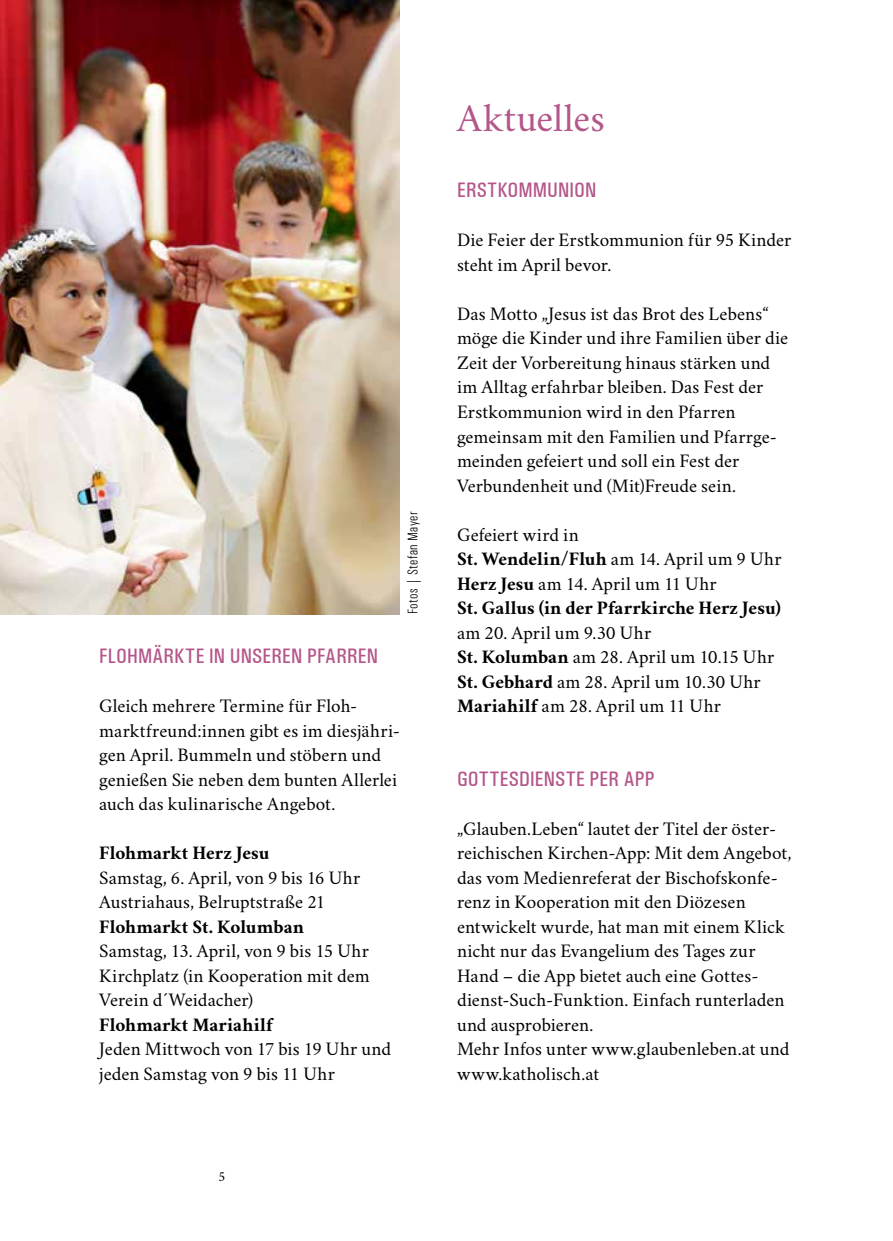
<style>
.page{position:relative;width:893px;height:1241px;background:#fff}
.page>*{position:absolute;margin:0;border:0;box-sizing:border-box;transform-origin:0 0}
.t1{font:40.25px "Crimson";letter-spacing:.005em;color:#b45689}
.t2{font:500 condensed 21px "Univers";letter-spacing:.01em;color:#b45689}
.t3{font:19.25px/24.5px "Crimson";color:#000}
.t4{font:700 19.25px/24.5px "Crimson";letter-spacing:.005em;color:#000}
.t5{font:19.25px/24.5px "Crimson";letter-spacing:.02em;color:#000}
.t6{font:300 condensed 14px "Univers";letter-spacing:.03em;color:#000}
.t7{font:14px "Crimson";color:#000}
.s1{font-weight:400}
.s2{font-weight:700}
</style>
<div class="page">
<img style="left:0;top:0;width:399px;height:614px">
<p class="t6" style="left:405px;top:614px;width:104px;rotate:-90deg">Fotos | Stefan Mayer</p>
<p class="t2" style="left:99px;top:643px;width:280px">FLOHMÄRKTE IN UNSEREN PFARREN</p>
<p class="t3" style="left:99px;top:691px;width:302px">Gleich mehrere Termine für Floh&shy;marktfreund:innen gibt es im diesjähri&shy;gen April. Bummeln und stöbern und genießen Sie neben dem bunten Allerlei auch das kulinarische Angebot.</p>
<p class="t4" style="left:99px;top:840px;width:172px">Flohmarkt Herz Jesu</p>
<p class="t3" style="left:99px;top:862px;width:262px">Samstag, 6. April, von 9 bis 16 Uhr<br>Austriahaus, Belruptstraße 21</p>
<p class="t4" style="left:99px;top:914px;width:206px">Flohmarkt St. Kolumban</p>
<p class="t3" style="left:99px;top:936px;width:272px;text-align:justify">Samstag, 13. April, von 9 bis 15 Uhr Kirchplatz (in Kooperation mit dem Verein d´Weidacher)</p>
<p class="t4" style="left:99px;top:1012px;width:175px">Flohmarkt Mariahilf</p>
<p class="t3" style="left:99px;top:1034px;width:293px">Jeden Mittwoch von 17 bis 19 Uhr und jeden Samstag von 9 bis 11 Uhr</p>
<p class="t7" style="left:218px;top:1164px;width:8px">5</p>
<h1 class="t1" style="left:457px;top:86px;width:149px">Aktuelles</h1>
<p class="t2" style="left:457px;top:178px;width:141px">ERSTKOMMUNION</p>
<p class="t3" style="left:457px;top:225px;width:336px">Die Feier der Erstkommunion für 95 Kinder steht im April bevor.</p>
<p class="t3" style="left:457px;top:299px;width:333px">Das Motto „Jesus ist das Brot des Lebens“ möge die Kinder und ihre Familien über die Zeit der Vorbereitung hinaus stärken und im Alltag erfahrbar bleiben. Das Fest der Erstkommunion wird in den Pfarren gemeinsam mit den Familien und Pfarrge&shy;meinden gefeiert und soll ein Fest der Verbundenheit und (Mit)Freude sein.</p>
<p class="t4" style="left:457px;top:522px;width:326px"><span class="s1">Gefeiert wird in<br></span>St. Wendelin/Fluh <span class="s1">am 14. April um 9 Uhr<br></span>Herz Jesu <span class="s1">am 14. April um 11 Uhr<br></span>St. Gallus (in der Pfarrkirche Herz Jesu)</p>
<p class="t5" style="left:457px;top:617px;width:319px">am 20. April um 9.30 Uhr<br><span class="s2">St. Kolumban</span> am 28. April um 10.15 Uhr<br><span class="s2">St. Gebhard</span> am 28. April um 10.30 Uhr<br><span class="s2">Mariahilf</span> am 28. April um 11 Uhr</p>
<p class="t2" style="left:457px;top:766px;width:199px">GOTTESDIENSTE PER APP</p>
<p class="t3" style="left:457px;top:813px;width:336px">„Glauben.Leben“ lautet der Titel der öster&shy;reichischen Kirchen-App: Mit dem Angebot, das vom Medienreferat der Bischofskonfe&shy;renz in Kooperation mit den Diözesen entwickelt wurde, hat man mit einem Klick nicht nur das Evangelium des Tages zur Hand – die App bietet auch eine Gottes&shy;dienst-Such-Funktion. Einfach runterladen und ausprobieren.<br>Mehr Infos unter www.glaubenleben.at und www.katholisch.at</p>
</div>
